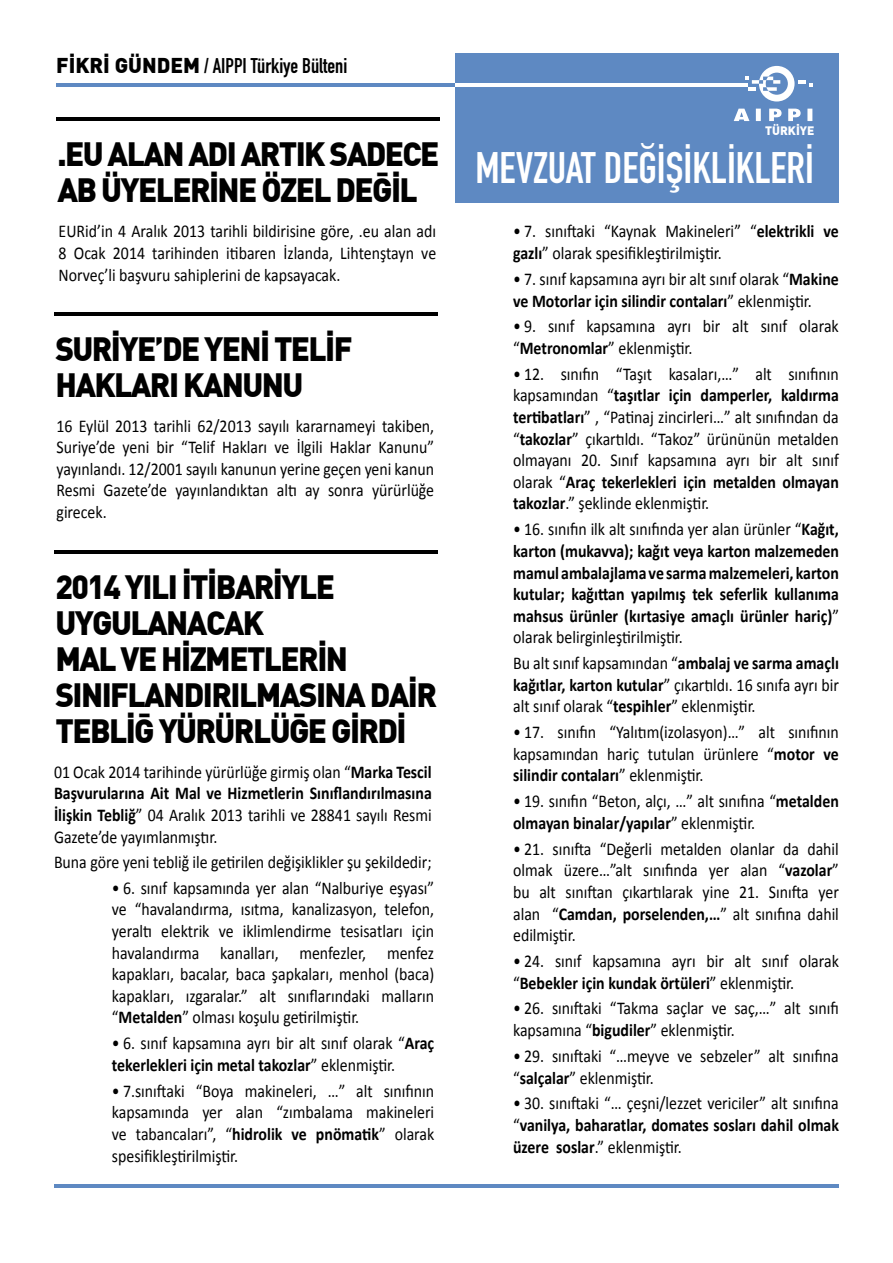
<style>
.page{position:relative;width:893px;height:1263px;background:#fff}
.page>*{position:absolute;margin:0;border:0;box-sizing:border-box;transform-origin:0 0}
.t1{font:43.5px "DIN Engschrift Std";color:#fff}
.t2{font:900 33px/36px "DIN Bek";letter-spacing:-.05em;color:#000;scale:.96 1}
.t3{font:21px "DIN Engschrift Std";color:#000}
.t4{font:18px/21.6px "Calibri";color:#000;text-align:justify;scale:.88 1}
.t5{font:700 18px/21.6px "Calibri";color:#000;text-align:justify;scale:.88 1}
.t6{font:900 12px "DIN Bek";color:#fff}
.s1{font-family:"DIN Bek";font-weight:900}
.s2{font-weight:700}
.s3{font-weight:400}
</style>
<div class="page">
<div style="left:455px;top:53px;width:384px;height:150px;background:#5e89c2"></div>
<hr style="left:56px;top:84px;width:399px;height:3px;background:#5e89c2">
<hr style="left:54px;top:1184px;width:785px;height:4px;background:#5e89c2">
<hr style="left:455px;top:84px;width:293px;height:3px;background:#fff">
<svg style="left:734px;top:109px;width:78px;height:12px"></svg>
<svg style="left:745px;top:66px;width:67px;height:35px"></svg>
<hr style="left:57px;top:117px;width:383px;height:4px;background:#000">
<hr style="left:54px;top:313px;width:384px;height:3px;background:#000">
<hr style="left:54px;top:551px;width:384px;height:3px;background:#000">
<p class="t3" style="left:56px;top:54px;width:293px"><span class="s1">FİKRİ GÜNDEM</span> / AIPPI Türkiye Bülteni</p>
<h2 class="t2" style="left:57px;top:134px;width:399px">.EU ALAN ADI ARTIK SADECE<br>AB ÜYELERİNE ÖZEL DEĞİL</h2>
<p class="t4" style="left:59px;top:221px;width:431px">EURid’in 4 Aralık 2013 tarihli bildirisine göre, .eu alan adı 8 Ocak 2014 tarihinden itibaren İzlanda, Lihtenştayn ve Norveç’li başvuru sahiplerini de kapsayacak.</p>
<h2 class="t2" style="left:55px;top:329px;width:311px">SURİYE’DE YENİ TELİF<br>HAKLARI KANUNU</h2>
<p class="t4" style="left:57px;top:415px;width:431px">16 Eylül 2013 tarihli 62/2013 sayılı kararnameyi takiben, Suriye’de yeni bir “Telif Hakları ve İlgili Haklar Kanunu” yayınlandı. 12/2001 sayılı kanunun yerine geçen yeni kanun Resmi Gazete’de yayınlandıktan altı ay sonra yürürlüğe girecek.</p>
<h2 class="t2" style="left:55px;top:567px;width:399px">2014 YILI İTİBARİYLE<br>UYGULANACAK<br>MAL VE HİZMETLERİN<br>SINIFLANDIRILMASINA DAİR<br>TEBLİĞ YÜRÜRLÜĞE GİRDİ</h2>
<p class="t4" style="left:54px;top:761px;width:431px">01 Ocak 2014 tarihinde yürürlüğe girmiş olan “<span class="s2">Marka Tescil Başvurularına Ait Mal ve Hizmetlerin Sınıflandırılmasına İlişkin Tebliğ</span>” 04 Aralık 2013 tarihli ve 28841 sayılı Resmi Gazete’de yayımlanmıştır.</p>
<p class="t4" style="left:54px;top:852px;width:431px">Buna göre yeni tebliğ ile getirilen değişiklikler şu şekildedir;</p>
<p class="t4" style="left:112px;top:877px;width:368px">• 6. sınıf kapsamında yer alan “Nalburiye eşyası” ve “havalandırma, ısıtma, kanalizasyon, telefon, yeraltı elektrik ve iklimlendirme tesisatları için havalandırma kanalları, menfezler, menfez kapakları, bacalar, baca şapkaları, menhol (baca) kapakları, ızgaralar.” alt sınıflarındaki malların “<span class="s2">Metalden</span>” olması koşulu getirilmiştir.</p>
<p class="t4" style="left:112px;top:1032px;width:368px">• 6. sınıf kapsamına ayrı bir alt sınıf olarak “<span class="s2">Araç tekerlekleri için metal takozlar</span>” eklenmiştir.</p>
<p class="t4" style="left:112px;top:1080px;width:368px">• 7.sınıftaki “Boya makineleri, …” alt sınıfının kapsamında yer alan “zımbalama makineleri ve tabancaları”, “<span class="s2">hidrolik ve pnömatik</span>” olarak spesifikleştirilmiştir.</p>
<p class="t6" style="left:765px;top:122px;width:51px">TÜRKİYE</p>
<h1 class="t1" style="left:475px;top:142px;width:340px">MEVZUAT DEĞİŞİKLİKLERİ</h1>
<p class="t4" style="left:513px;top:221px;width:372px">• 7. sınıftaki “Kaynak Makineleri” “<span class="s2">elektrikli ve gazlı</span>” olarak spesifikleştirilmiştir.</p>
<p class="t4" style="left:513px;top:268px;width:372px">• 7. sınıf kapsamına ayrı bir alt sınıf olarak “<span class="s2">Makine ve Motorlar için silindir contaları</span>” eklenmiştir.</p>
<p class="t4" style="left:513px;top:316px;width:372px">• 9. sınıf kapsamına ayrı bir alt sınıf olarak “<span class="s2">Metronomlar</span>” eklenmiştir.</p>
<p class="t4" style="left:513px;top:363px;width:372px">• 12. sınıfın “Taşıt kasaları,…” alt sınıfının kapsamından “<span class="s2">taşıtlar için damperler, kaldırma tertibatları</span>” , “Patinaj zincirleri…” alt sınıfından da “<span class="s2">takozlar</span>” çıkartıldı. “Takoz” ürününün metalden olmayanı 20. Sınıf kapsamına ayrı bir alt sınıf olarak “<span class="s2">Araç tekerlekleri için metalden olmayan takozlar</span>.” şeklinde eklenmiştir.</p>
<p class="t5" style="left:513px;top:518px;width:372px"><span class="s3">• 16. sınıfın ilk alt sınıfında yer alan ürünler “</span>Kağıt, karton (mukavva); kağıt veya karton malzemeden mamul ambalajlama ve sarma malzemeleri, karton kutular; kağıttan yapılmış tek seferlik kullanıma mahsus ürünler (kırtasiye amaçlı ürünler hariç)<span class="s3">” olarak belirginleştirilmiştir.</span></p>
<p class="t4" style="left:513px;top:652px;width:372px">Bu alt sınıf kapsamından “<span class="s2">ambalaj ve sarma amaçlı kağıtlar, karton kutular</span>” çıkartıldı. 16 sınıfa ayrı bir alt sınıf olarak “<span class="s2">tespihler</span>” eklenmiştir.</p>
<p class="t4" style="left:513px;top:721px;width:372px">• 17. sınıfın “Yalıtım(izolasyon)…” alt sınıfının kapsamından hariç tutulan ürünlere “<span class="s2">motor ve silindir contaları</span>” eklenmiştir.</p>
<p class="t4" style="left:513px;top:790px;width:372px">• 19. sınıfın “Beton, alçı, …” alt sınıfına “<span class="s2">metalden olmayan binalar/yapılar</span>” eklenmiştir.</p>
<p class="t4" style="left:513px;top:838px;width:372px">• 21. sınıfta “Değerli metalden olanlar da dahil olmak üzere…”alt sınıfında yer alan “<span class="s2">vazolar</span>” bu alt sınıftan çıkartılarak yine 21. Sınıfta yer alan “<span class="s2">Camdan, porselenden,…</span>” alt sınıfına dahil edilmiştir.</p>
<p class="t4" style="left:513px;top:950px;width:372px">• 24. sınıf kapsamına ayrı bir alt sınıf olarak “<span class="s2">Bebekler için kundak örtüleri</span>” eklenmiştir.</p>
<p class="t4" style="left:513px;top:998px;width:372px">• 26. sınıftaki “Takma saçlar ve saç,…” alt sınıfı kapsamına “<span class="s2">bigudiler</span>” eklenmiştir.</p>
<p class="t4" style="left:513px;top:1045px;width:372px">• 29. sınıftaki “…meyve ve sebzeler” alt sınıfına “<span class="s2">salçalar</span>” eklenmiştir.</p>
<p class="t4" style="left:513px;top:1093px;width:372px">• 30. sınıftaki “… çeşni/lezzet vericiler” alt sınıfına “<span class="s2">vanilya, baharatlar, domates sosları dahil olmak üzere soslar</span>.” eklenmiştir.</p>
</div>
